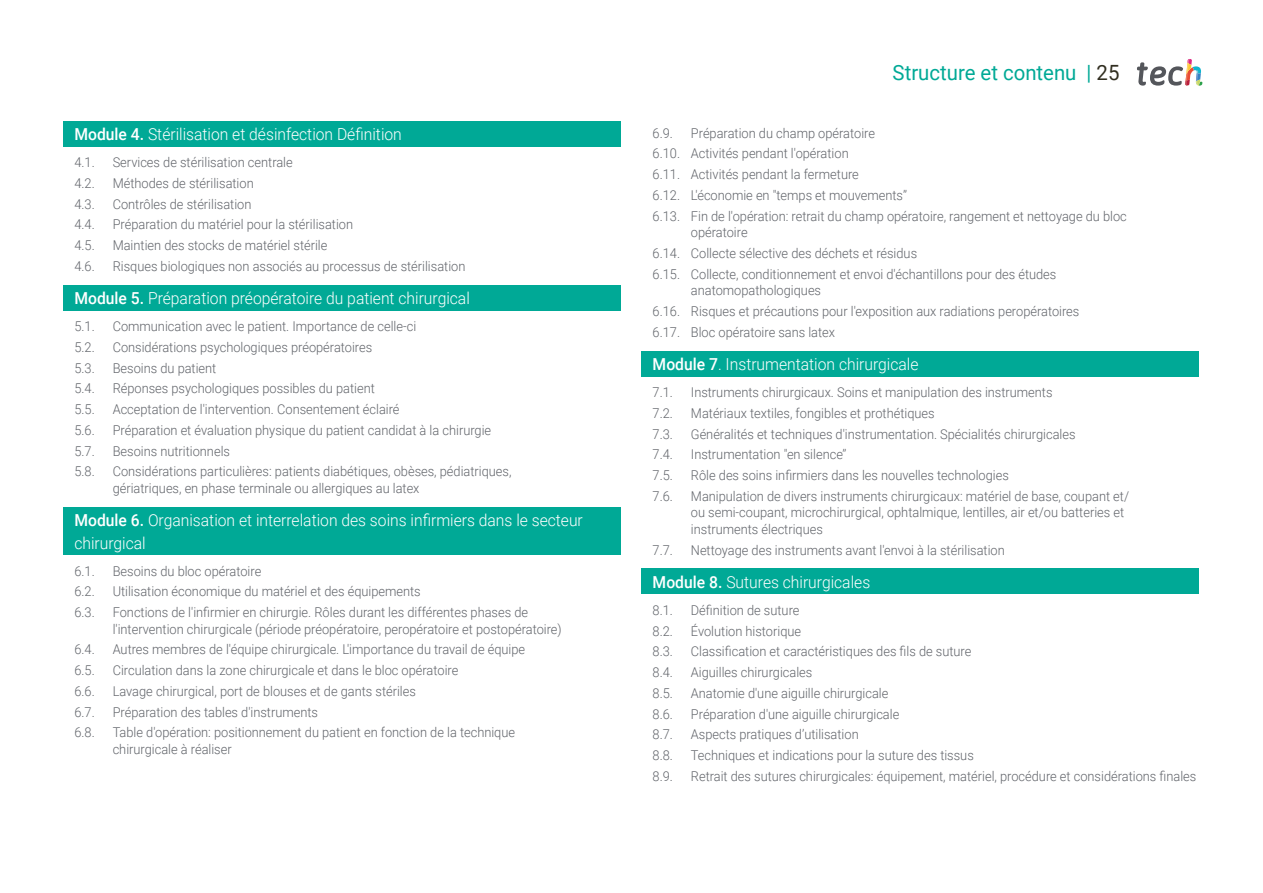
<style>
.page{position:relative;width:1263px;height:893px;background:#fff}
.page>*{position:absolute;margin:0;border:0;box-sizing:border-box;transform-origin:0 0}
.t1{font:21px "Roboto";color:#00a996}
.t2{font:300 16.5px/22.5px "Roboto";color:#fff;scale:.95 1}
.t3{font:300 13.5px/20.7px "Roboto";color:#61646a;scale:.95 1}
.s1{font-weight:500}
.s2{color:#312e20}
</style>
<div class="page">
<div style="left:63px;top:121px;width:558px;height:25px;background:#00a996"></div>
<div style="left:63px;top:285px;width:558px;height:25px;background:#00a996"></div>
<div style="left:63px;top:507px;width:558px;height:48px;background:#00a996"></div>
<div style="left:642px;top:351px;width:557px;height:25px;background:#00a996"></div>
<div style="left:642px;top:569px;width:557px;height:25px;background:#00a996"></div>
<svg style="left:1137px;top:59px;width:65px;height:27px"></svg>
<p class="t2" style="left:74px;top:122px;width:346px"><span class="s1">Module 4.</span> Stérilisation et désinfection Définition</p>
<p class="t3" style="left:74px;top:151px;width:23px">4.1.</p>
<p class="t3" style="left:113px;top:151px;width:191px">Services de stérilisation centrale</p>
<p class="t3" style="left:74px;top:172px;width:23px">4.2.</p>
<p class="t3" style="left:113px;top:172px;width:150px">Méthodes de stérilisation</p>
<p class="t3" style="left:74px;top:193px;width:23px">4.3.</p>
<p class="t3" style="left:113px;top:193px;width:148px">Contrôles de stérilisation</p>
<p class="t3" style="left:74px;top:214px;width:23px">4.4.</p>
<p class="t3" style="left:113px;top:214px;width:255px">Préparation du matériel pour la stérilisation</p>
<p class="t3" style="left:74px;top:234px;width:23px">4.5.</p>
<p class="t3" style="left:113px;top:234px;width:228px">Maintien des stocks de matériel stérile</p>
<p class="t3" style="left:74px;top:255px;width:23px">4.6.</p>
<p class="t3" style="left:113px;top:255px;width:373px">Risques biologiques non associés au processus de stérilisation</p>
<p class="t2" style="left:74px;top:286px;width:418px"><span class="s1">Module 5.</span> Préparation préopératoire du patient chirurgical</p>
<p class="t3" style="left:74px;top:315px;width:23px">5.1.</p>
<p class="t3" style="left:113px;top:315px;width:321px">Communication avec le patient. Importance de celle-ci</p>
<p class="t3" style="left:74px;top:336px;width:23px">5.2.</p>
<p class="t3" style="left:113px;top:336px;width:275px">Considérations psychologiques préopératoires</p>
<p class="t3" style="left:74px;top:357px;width:23px">5.3.</p>
<p class="t3" style="left:113px;top:357px;width:111px">Besoins du patient</p>
<p class="t3" style="left:74px;top:378px;width:23px">5.4.</p>
<p class="t3" style="left:113px;top:378px;width:277px">Réponses psychologiques possibles du patient</p>
<p class="t3" style="left:74px;top:398px;width:23px">5.5.</p>
<p class="t3" style="left:113px;top:398px;width:303px">Acceptation de l'intervention. Consentement éclairé</p>
<p class="t3" style="left:74px;top:419px;width:23px">5.6.</p>
<p class="t3" style="left:113px;top:419px;width:400px">Préparation et évaluation physique du patient candidat à la chirurgie</p>
<p class="t3" style="left:74px;top:440px;width:23px">5.7.</p>
<p class="t3" style="left:113px;top:440px;width:125px">Besoins nutritionnels</p>
<p class="t3" style="left:74px;top:461px;width:23px">5.8.</p>
<p class="t3" style="left:113px;top:463px;width:421px;line-height:16.5px">Considérations particulières: patients diabétiques, obèses, pédiatriques, gériatriques, en phase terminale ou allergiques au latex</p>
<p class="t2" style="left:74px;top:508px;width:537px"><span class="s1">Module 6.</span> Organisation et interrelation des soins infirmiers dans le secteur chirurgical</p>
<p class="t3" style="left:74px;top:560px;width:23px">6.1.</p>
<p class="t3" style="left:113px;top:560px;width:158px">Besoins du bloc opératoire</p>
<p class="t3" style="left:74px;top:581px;width:23px">6.2.</p>
<p class="t3" style="left:113px;top:581px;width:326px">Utilisation économique du matériel et des équipements</p>
<p class="t3" style="left:74px;top:601px;width:23px">6.3.</p>
<p class="t3" style="left:113px;top:604px;width:474px;line-height:16.5px">Fonctions de l'infirmier en chirurgie. Rôles durant les différentes phases de l'intervention chirurgicale (période préopératoire, peropératoire et postopératoire)</p>
<p class="t3" style="left:74px;top:639px;width:23px">6.4.</p>
<p class="t3" style="left:113px;top:639px;width:436px">Autres membres de l'équipe chirurgicale. L'importance du travail de équipe</p>
<p class="t3" style="left:74px;top:659px;width:23px">6.5.</p>
<p class="t3" style="left:113px;top:659px;width:365px">Circulation dans la zone chirurgicale et dans le bloc opératoire</p>
<p class="t3" style="left:74px;top:680px;width:23px">6.6.</p>
<p class="t3" style="left:113px;top:680px;width:321px">Lavage chirurgical, port de blouses et de gants stériles</p>
<p class="t3" style="left:74px;top:701px;width:23px">6.7.</p>
<p class="t3" style="left:113px;top:701px;width:218px">Préparation des tables d'instruments</p>
<p class="t3" style="left:74px;top:722px;width:23px">6.8.</p>
<p class="t3" style="left:113px;top:724px;width:425px;line-height:16.5px">Table d'opération: positionnement du patient en fonction de la technique chirurgicale à réaliser</p>
<h1 class="t1" style="left:892px;top:57px;width:228px">Structure et contenu | <span class="s2">25</span></h1>
<p class="t3" style="left:653px;top:122px;width:501px;text-indent:38px">Préparation du champ opératoire<br>6.10. Activités pendant l'opération<br>6.11. Activités pendant la fermeture<br>6.12. L'économie en "temps et mouvements’’<br>6.13. Fin de l'opération: retrait du champ opératoire, rangement et nettoyage du bloc</p>
<p class="t3" style="left:653px;top:222px;width:426px;text-indent:38px">opératoire<br>6.14. Collecte sélective des déchets et résidus<br>6.15. Collecte, conditionnement et envoi d'échantillons pour des études</p>
<p class="t3" style="left:653px;top:280px;width:451px;text-indent:38px">anatomopathologiques<br>6.16. Risques et précautions pour l'exposition aux radiations peropératoires<br>6.17. Bloc opératoire sans latex</p>
<p class="t2" style="left:653px;top:352px;width:281px"><span class="s1">Module 7</span>. Instrumentation chirurgicale</p>
<p class="t3" style="left:653px;top:381px;width:23px">7.1.</p>
<p class="t3" style="left:691px;top:381px;width:382px">Instruments chirurgicaux. Soins et manipulation des instruments</p>
<p class="t3" style="left:653px;top:402px;width:23px">7.2.</p>
<p class="t3" style="left:691px;top:402px;width:258px">Matériaux textiles, fongibles et prothétiques</p>
<p class="t3" style="left:653px;top:423px;width:23px">7.3.</p>
<p class="t3" style="left:691px;top:423px;width:406px">Généralités et techniques d'instrumentation. Spécialités chirurgicales</p>
<p class="t3" style="left:653px;top:444px;width:23px">7.4.</p>
<p class="t3" style="left:691px;top:444px;width:165px">Instrumentation "en silence’’</p>
<p class="t3" style="left:653px;top:464px;width:23px">7.5.</p>
<p class="t3" style="left:691px;top:464px;width:336px">Rôle des soins infirmiers dans les nouvelles technologies</p>
<p class="t3" style="left:653px;top:485px;width:23px">7.6.</p>
<p class="t3" style="left:691px;top:487px;width:463px;line-height:16.5px">Manipulation de divers instruments chirurgicaux: matériel de base, coupant et/ ou semi-coupant, microchirurgical, ophtalmique, lentilles, air et/ou batteries et instruments électriques</p>
<p class="t3" style="left:653px;top:539px;width:23px">7.7.</p>
<p class="t3" style="left:691px;top:539px;width:332px">Nettoyage des instruments avant l'envoi à la stérilisation</p>
<p class="t2" style="left:653px;top:570px;width:231px"><span class="s1">Module 8.</span> Sutures chirurgicales</p>
<p class="t3" style="left:653px;top:599px;width:23px">8.1.</p>
<p class="t3" style="left:691px;top:599px;width:116px">Définition de suture</p>
<p class="t3" style="left:653px;top:620px;width:23px">8.2.</p>
<p class="t3" style="left:691px;top:620px;width:118px">Évolution historique</p>
<p class="t3" style="left:653px;top:641px;width:23px">8.3.</p>
<p class="t3" style="left:691px;top:641px;width:297px">Classification et caractéristiques des fils de suture</p>
<p class="t3" style="left:653px;top:661px;width:23px">8.4.</p>
<p class="t3" style="left:691px;top:661px;width:129px">Aiguilles chirurgicales</p>
<p class="t3" style="left:653px;top:682px;width:23px">8.5.</p>
<p class="t3" style="left:691px;top:682px;width:209px">Anatomie d'une aiguille chirurgicale</p>
<p class="t3" style="left:653px;top:703px;width:23px">8.6.</p>
<p class="t3" style="left:691px;top:703px;width:221px">Préparation d'une aiguille chirurgicale</p>
<p class="t3" style="left:653px;top:724px;width:23px">8.7.</p>
<p class="t3" style="left:691px;top:724px;width:178px">Aspects pratiques d’utilisation</p>
<p class="t3" style="left:653px;top:744px;width:23px">8.8.</p>
<p class="t3" style="left:691px;top:744px;width:299px">Techniques et indications pour la suture des tissus</p>
<p class="t3" style="left:653px;top:765px;width:23px">8.9.</p>
<p class="t3" style="left:691px;top:765px;width:533px">Retrait des sutures chirurgicales: équipement, matériel, procédure et considérations finales</p>
<p class="t3" style="left:653px;top:122px;width:23px">6.9.</p>
</div>
